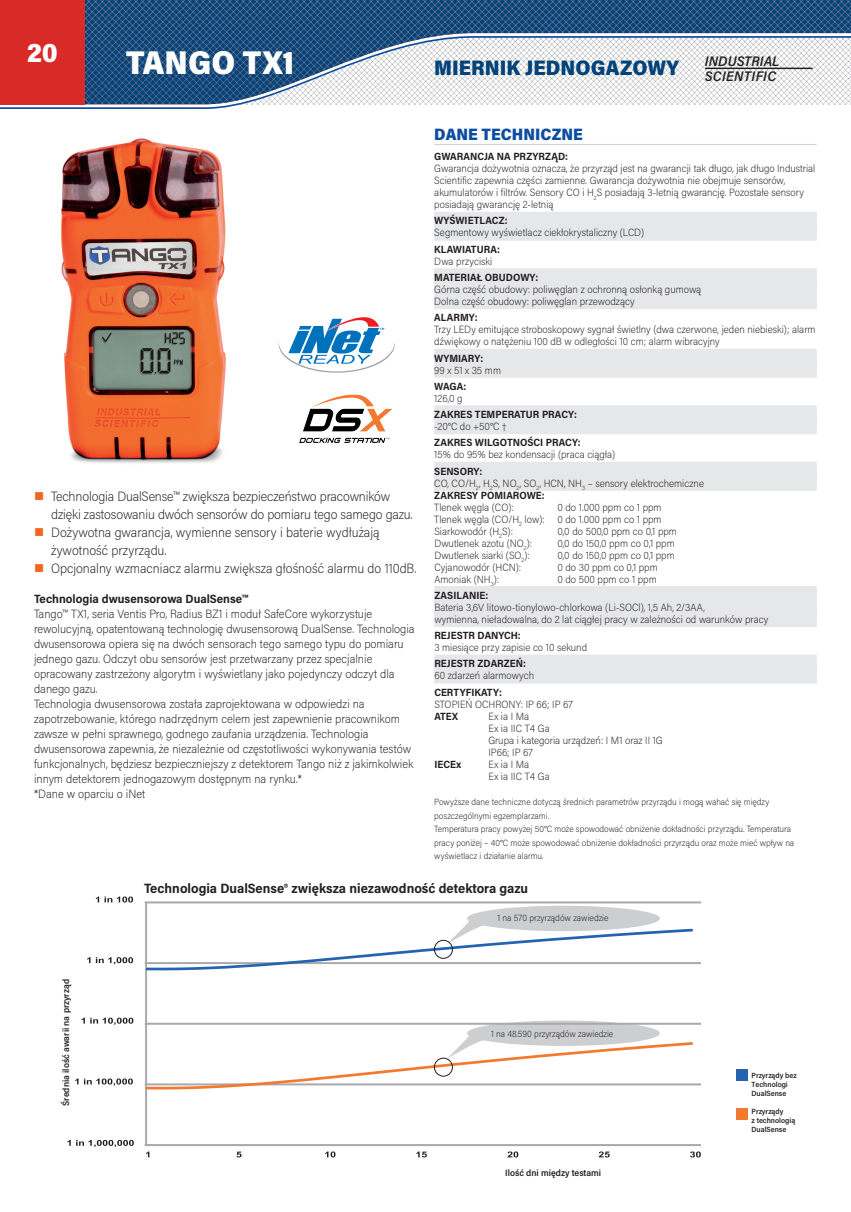
<style>
.page{position:relative;width:851px;height:1212px;background:#fff}
.page>*{position:absolute;margin:0;border:0;box-sizing:border-box;transform-origin:0 0}
.t1{font:900 33px "Acumin Pro Semi Cond";letter-spacing:.005em;color:#fff}
.t2{font:900 27px "Acumin Pro Semi Cond";color:#fff}
.t3{font:900 21px "Acumin Pro Semi Cond";letter-spacing:.005em;color:#004279}
.t4{font:900 16.5px "Acumin Pro Semi Cond";letter-spacing:.005em;color:#0d4da1}
.t5{font:italic 600 13.95px/14.4px "Acumin Pro Semi Cond";letter-spacing:.01em;color:#231f20}
.t6{font:200 13.5px/18px "Acumin Pro Semi Cond";letter-spacing:-.005em;color:#231f20}
.t7{font:700 13.5px "Acumin Pro Semi Cond";color:#231f20}
.t8{font:200 12px/15px "Acumin Pro Semi Cond";color:#231f20}
.t9{font:700 12px "Acumin Pro Semi Cond";color:#231f20}
.t10{font:200 10.5px/12px "Acumin Pro Semi Cond";color:#231f20}
.t11{font:700 10.5px "Acumin Pro Semi Cond";color:#231f20}
.t12{font:200 9.15px "Acumin Pro Semi Cond";color:#231f20}
.t13{font:600 9.15px "Acumin Pro Semi Cond";color:#231f20}
.t14{font:200 9px/13.5px "Acumin Pro Semi Cond";color:#231f20}
.t15{font:600 7.5px/9px "Acumin Pro Semi Cond";color:#231f20}
.s1{font-weight:700}
</style>
<div class="page">
<svg style="left:0;top:104px;width:847px;height:3px"></svg>
<img style="left:85px;top:0;width:765px;height:104px">
<div style="left:0;top:0;width:85px;height:104px;background:#d82b28"></div>
<hr style="left:705px;top:68px;width:107px;height:1px;background:#231f20">
<img style="left:61px;top:138px;width:165px;height:325px">
<hr style="left:434px;top:144px;width:382px;height:1px;background:#d1d2d4">
<div style="left:434px;top:212px;width:382px;height:16px;background:#e6e7e9"></div>
<div style="left:434px;top:226px;width:382px;height:15px;background:#e6e7e9"></div>
<div style="left:434px;top:268px;width:382px;height:17px;background:#e6e7e9"></div>
<div style="left:434px;top:280px;width:382px;height:17px;background:#e6e7e9"></div>
<div style="left:434px;top:292px;width:382px;height:17px;background:#e6e7e9"></div>
<div style="left:434px;top:349px;width:382px;height:16px;background:#e6e7e9"></div>
<div style="left:434px;top:363px;width:382px;height:15px;background:#e6e7e9"></div>
<div style="left:434px;top:405px;width:382px;height:17px;background:#e6e7e9"></div>
<div style="left:434px;top:417px;width:382px;height:17px;background:#e6e7e9"></div>
<div style="left:434px;top:462px;width:382px;height:16px;background:#e6e7e9"></div>
<div style="left:434px;top:476px;width:382px;height:15px;background:#e6e7e9"></div>
<div style="left:434px;top:586px;width:382px;height:16px;background:#e6e7e9"></div>
<div style="left:434px;top:598px;width:382px;height:16px;background:#e6e7e9"></div>
<div style="left:434px;top:612px;width:382px;height:15px;background:#e6e7e9"></div>
<div style="left:434px;top:654px;width:382px;height:17px;background:#e6e7e9"></div>
<div style="left:434px;top:666px;width:382px;height:17px;background:#e6e7e9"></div>
<hr style="left:145px;top:902px;width:2px;height:243px;background:#a8a9ad">
<hr style="left:145px;top:1083px;width:556px;height:2px;background:#a8a9ad">
<hr style="left:145px;top:1023px;width:556px;height:2px;background:#a8a9ad">
<hr style="left:145px;top:962px;width:556px;height:2px;background:#a8a9ad">
<hr style="left:145px;top:901px;width:556px;height:2px;background:#a8a9ad">
<hr style="left:145px;top:1144px;width:556px;height:2px;background:#a8a9ad">
<svg style="left:67px;top:1140px;width:67px;height:7px"></svg>
<svg style="left:84px;top:1078px;width:49px;height:8px"></svg>
<svg style="left:82px;top:1018px;width:51px;height:7px"></svg>
<svg style="left:96px;top:957px;width:37px;height:7px"></svg>
<svg style="left:96px;top:896px;width:37px;height:6px"></svg>
<svg style="left:146px;top:1151px;width:3px;height:6px"></svg>
<svg style="left:236px;top:1151px;width:5px;height:6px"></svg>
<svg style="left:325px;top:1151px;width:10px;height:6px"></svg>
<svg style="left:416px;top:1151px;width:11px;height:6px"></svg>
<svg style="left:507px;top:1151px;width:11px;height:6px"></svg>
<svg style="left:598px;top:1151px;width:11px;height:6px"></svg>
<svg style="left:690px;top:1151px;width:10px;height:6px"></svg>
<svg style="left:144px;top:906px;width:550px;height:184px"></svg>
<div style="left:736px;top:1108px;width:11px;height:12px;background:#f3792f"></div>
<div style="left:736px;top:1069px;width:11px;height:11px;background:#2363b0"></div>
<svg style="left:278px;top:317px;width:117px;height:56px"></svg>
<img style="left:299px;top:394px;width:93px;height:49px">
<h2 class="t2" style="left:27px;top:34px;width:32px">20</h2>
<h1 class="t1" style="left:126px;top:39px;width:170px">TANGO TX1</h1>
<h3 class="t3" style="left:434px;top:53px;width:246px">MIERNIK JEDNOGAZOWY</h3>
<h3 class="t5" style="left:704px;top:53px;width:76px">INDUSTRIAL<br>SCIENTIFIC</h3>
<h3 class="t4" style="left:434px;top:122px;width:150px">DANE TECHNICZNE</h3>
<p class="t11" style="left:434px;top:149px;width:135px">GWARANCJA NA PRZYRZĄD:</p>
<p class="t10" style="left:434px;top:162px;width:382px">Gwarancja dożywotnia oznacza, że przyrząd jest na gwarancji tak długo, jak długo Industrial Scientific zapewnia części zamienne. Gwarancja dożywotnia nie obejmuje sensorów, akumulatorów i filtrów. Sensory CO i H<sub>2</sub>S posiadają 3-letnią gwarancję. Pozostałe sensory posiadają gwarancję 2-letnią</p>
<p class="t11" style="left:434px;top:213px;width:75px">WYŚWIETLACZ:</p>
<p class="t10" style="left:434px;top:226px;width:211px">Segmentowy wyświetlacz ciekłokrystaliczny (LCD)</p>
<p class="t11" style="left:434px;top:242px;width:67px">KLAWIATURA:</p>
<p class="t10" style="left:434px;top:255px;width:60px">Dwa przyciski</p>
<p class="t11" style="left:434px;top:270px;width:105px">MATERIAŁ OBUDOWY:</p>
<p class="t10" style="left:434px;top:283px;width:268px">Górna część obudowy: poliwęglan z ochronną osłonką gumową<br>Dolna część obudowy: poliwęglan przewodzący</p>
<p class="t11" style="left:434px;top:310px;width:45px">ALARMY:</p>
<p class="t10" style="left:434px;top:323px;width:382px">Trzy LEDy emitujące stroboskopowy sygnał świetlny (dwa czerwone, jeden niebieski); alarm dźwiękowy o natężeniu 100 dB w odległości 10 cm; alarm wibracyjny</p>
<p class="t11" style="left:434px;top:350px;width:50px">WYMIARY:</p>
<p class="t10" style="left:434px;top:363px;width:68px">99 x 51 x 35 mm</p>
<p class="t11" style="left:434px;top:379px;width:34px">WAGA:</p>
<p class="t10" style="left:434px;top:392px;width:30px">126,0 g</p>
<p class="t11" style="left:434px;top:407px;width:144px">ZAKRES TEMPERATUR PRACY:</p>
<p class="t10" style="left:434px;top:420px;width:74px">-20°C do +50°C †</p>
<p class="t11" style="left:434px;top:435px;width:148px">ZAKRES WILGOTNOŚCI PRACY:</p>
<p class="t10" style="left:434px;top:448px;width:182px">15% do 95% bez kondensacji (praca ciągła)</p>
<p class="t10" style="left:434px;top:464px;width:271px"><span class="s1">SENSORY:<br></span>CO, CO/H<sub>2</sub>, H<sub>2</sub>S, NO<sub>2</sub>, SO<sub>2</sub>, HCN, NH<sub>3</sub> – sensory elektrochemiczne<br><span class="s1">ZAKRESY POMIAROWE:</span></p>
<p class="t10" style="left:434px;top:500px;width:81px">Tlenek węgla (CO):</p>
<p class="t6" style="left:51px;top:487px;width:366px">Technologia DualSense™ zwiększa bezpieczeństwo pracowników dzięki zastosowaniu dwóch sensorów do pomiaru tego samego gazu.<br>Dożywotna gwarancja, wymienne sensory i baterie wydłużają żywotność przyrządu.<br>Opcjonalny wzmacniacz alarmu zwiększa głośność alarmu do 110dB.</p>
<p class="t9" style="left:34px;top:591px;width:216px">Technologia dwusensorowa DualSense™</p>
<p class="t8" style="left:34px;top:606px;width:382px">Tango™ TX1, seria Ventis Pro, Radius BZ1 i moduł SafeCore wykorzystuje rewolucyjną, opatentowaną technologię dwusensorową DualSense. Technologia dwusensorowa opiera się na dwóch sensorach tego samego typu do pomiaru jednego gazu. Odczyt obu sensorów jest przetwarzany przez specjalnie opracowany zastrzeżony algorytm i wyświetlany jako pojedynczy odczyt dla danego gazu.<br>Technologia dwusensorowa została zaprojektowana w odpowiedzi na zapotrzebowanie, którego nadrzędnym celem jest zapewnienie pracownikom zawsze w pełni sprawnego, godnego zaufania urządzenia. Technologia dwusensorowa zapewnia, że niezależnie od częstotliwości wykonywania testów funkcjonalnych, będziesz bezpieczniejszy z detektorem Tango niż z jakimkolwiek innym detektorem jednogazowym dostępnym na rynku.*<br>*Dane w oparciu o iNet</p>
<p class="t10" style="left:434px;top:500px;width:229px;text-align:justify;text-indent:123px">0 do 1.000 ppm co 1 ppm Tlenek węgla (CO/H<sub>2</sub> low): 0 do 1.000 ppm co 1 ppm Siarkowodór (H<sub>2</sub>S):</p>
<p class="t10" style="left:557px;top:524px;width:121px">0,0 do 500,0 ppm co 0,1 ppm</p>
<p class="t10" style="left:434px;top:536px;width:99px">Dwutlenek azotu (NO<sub>2</sub>):</p>
<p class="t10" style="left:557px;top:536px;width:119px">0,0 do 150,0 ppm co 0,1 ppm</p>
<p class="t10" style="left:434px;top:548px;width:97px">Dwutlenek siarki (SO<sub>2</sub>):</p>
<p class="t10" style="left:557px;top:548px;width:119px">0,0 do 150,0 ppm co 0,1 ppm</p>
<p class="t10" style="left:434px;top:560px;width:88px">Cyjanowodór (HCN):</p>
<p class="t10" style="left:557px;top:560px;width:102px">0 do 30 ppm co 0,1 ppm</p>
<p class="t10" style="left:434px;top:572px;width:66px">Amoniak (NH<sub>3</sub>):</p>
<p class="t10" style="left:557px;top:572px;width:101px">0 do 500 ppm co 1 ppm</p>
<p class="t11" style="left:434px;top:588px;width:55px">ZASILANIE:</p>
<p class="t10" style="left:434px;top:601px;width:335px">Bateria 3,6V litowo-tionylowo-chlorkowa (Li-SOCl), 1,5 Ah, 2/3AA,<br>wymienna, nieładowalna, do 2 lat ciągłej pracy w zależności od warunków pracy</p>
<p class="t11" style="left:434px;top:628px;width:88px">REJESTR DANYCH:</p>
<p class="t10" style="left:434px;top:641px;width:154px">3 miesiące przy zapisie co 10 sekund</p>
<p class="t11" style="left:434px;top:656px;width:93px">REJESTR ZDARZEŃ:</p>
<p class="t10" style="left:434px;top:669px;width:101px">60 zdarzeń alarmowych</p>
<p class="t11" style="left:434px;top:684px;width:69px">CERTYFIKATY:</p>
<p class="t10" style="left:434px;top:697px;width:140px">STOPIEŃ OCHRONY: IP 66; IP 67</p>
<p class="t11" style="left:434px;top:708px;width:25px">ATEX</p>
<p class="t10" style="left:488px;top:709px;width:176px">Ex ia I Ma<br>Ex ia IIC T4 Ga<br>Grupa i kategoria urządzeń: I M1 oraz II 1G<br>IP66; IP 67</p>
<p class="t11" style="left:434px;top:756px;width:28px">IECEx</p>
<p class="t10" style="left:488px;top:757px;width:63px">Ex ia I Ma<br>Ex ia IIC T4 Ga</p>
<p class="t14" style="left:434px;top:795px;width:361px">Powyższe dane techniczne dotyczą średnich parametrów przyrządu i mogą wahać się między poszczególnymi egzemplarzami.<br>Temperatura pracy powyżej 50°C może spowodować obniżenie dokładności przyrządu. Temperatura pracy poniżej – 40°C może spowodować obniżenie dokładności przyrządu oraz może mieć wpływ na wyświetlacz i działanie alarmu.</p>
<p class="t7" style="left:144px;top:879px;width:385px">Technologia DualSense® zwiększa niezawodność detektora gazu</p>
<p class="t13" style="left:60px;top:1106px;width:128px;rotate:-90deg">Średnia ilość awarii na przyrząd</p>
<p class="t12" style="left:497px;top:911px;width:112px">1 na 570 przyrządów zawiedzie</p>
<p class="t12" style="left:491px;top:1027px;width:124px">1 na 48.590 przyrządów zawiedzie</p>
<p class="t13" style="left:505px;top:1166px;width:97px">Ilość dni między testami</p>
<p class="t15" style="left:751px;top:1071px;width:47px">Przyrządy bez<br>Technologi<br>DualSense</p>
<p class="t15" style="left:751px;top:1107px;width:45px">Przyrządy<br>z technologią<br>DualSense</p>
</div>
